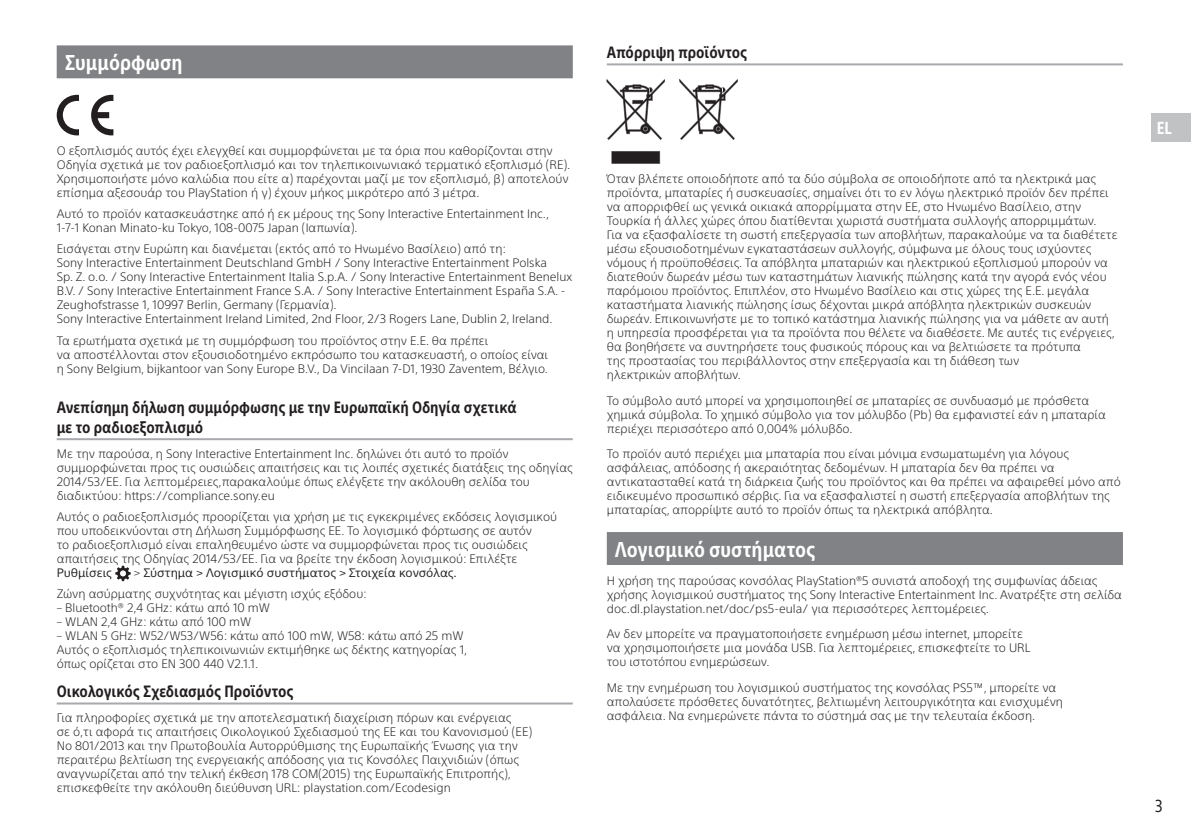
<style>
.page{position:relative;width:1191px;height:840px;background:#fff}
.page>*{position:absolute;margin:0;border:0;box-sizing:border-box;transform-origin:0 0}
.t1{font:700 condensed 21px "SST";color:#fff}
.t2{font:700 condensed 17px "SST";color:#fff}
.t3{font:condensed 17px "SST";color:#231f20}
.t4{font:700 condensed 16px/20px "SST";color:#231f20}
.t5{font:300 12px/14px "SST";letter-spacing:-.005em;color:#231f20}
.t6{font:12px "SST";letter-spacing:-.01em;color:#231f20}
.s1{font-weight:400}
</style>
<div class="page">
<div style="left:1151px;top:113px;width:40px;height:29px;background:#c1c2c4"></div>
<div style="left:57px;top:45px;width:516px;height:33px;background:#808285"></div>
<hr style="left:57px;top:438px;width:516px;height:2px;background:#a8a9ad">
<hr style="left:57px;top:702px;width:516px;height:2px;background:#a8a9ad">
<svg style="left:57px;top:95px;width:22px;height:40px"></svg>
<svg style="left:91px;top:95px;width:22px;height:40px"></svg>
<svg style="left:115px;top:565px;width:16px;height:15px"></svg>
<hr style="left:607px;top:63px;width:516px;height:2px;background:#a8a9ad">
<div style="left:607px;top:531px;width:516px;height:33px;background:#808285"></div>
<svg style="left:679px;top:79px;width:58px;height:60px"></svg>
<svg style="left:607px;top:79px;width:57px;height:84px"></svg>
<h1 class="t1" style="left:65px;top:50px;width:119px">Συμμόρφωση</h1>
<p class="t5" style="left:57px;top:144px;width:515px">Ο εξοπλισμός αυτός έχει ελεγχθεί και συμμορφώνεται με τα όρια που καθορίζονται στην Οδηγία σχετικά με τον ραδιοεξοπλισμό και τον τηλεπικοινωνιακό τερματικό εξοπλισμό (RE).<br>Χρησιμοποιήστε μόνο καλώδια που είτε α) παρέχονται μαζί με τον εξοπλισμό, β) αποτελούν επίσημα αξεσουάρ του PlayStation ή γ) έχουν μήκος μικρότερο από 3 μέτρα.</p>
<p class="t5" style="left:57px;top:207px;width:494px">Αυτό το προϊόν κατασκευάστηκε από ή εκ μέρους της Sony Interactive Entertainment Inc.,<br>1-7-1 Konan Minato-ku Tokyo, 108-0075 Japan (Ιαπωνία).</p>
<p class="t5" style="left:57px;top:242px;width:517px">Εισάγεται στην Ευρώπη και διανέμεται (εκτός από το Ηνωμένο Βασίλειο) από τη:<br>Sony Interactive Entertainment Deutschland GmbH / Sony Interactive Entertainment Polska<br>Sp. Z. o.o. / Sony Interactive Entertainment Italia S.p.A. / Sony Interactive Entertainment Benelux B.V. / Sony Interactive Entertainment France S.A. / Sony Interactive Entertainment España S.A. - Zeughofstrasse 1, 10997 Berlin, Germany (Γερμανία).<br>Sony Interactive Entertainment Ireland Limited, 2nd Floor, 2/3 Rogers Lane, Dublin 2, Ireland.</p>
<p class="t5" style="left:57px;top:333px;width:493px">Τα ερωτήματα σχετικά με τη συμμόρφωση του προϊόντος στην Ε.Ε. θα πρέπει<br>να αποστέλλονται στον εξουσιοδοτημένο εκπρόσωπο του κατασκευαστή, ο οποίος είναι η Sony Belgium, bijkantoor van Sony Europe B.V., Da Vincilaan 7-D1, 1930 Zaventem, Βέλγιο.</p>
<h3 class="t4" style="left:57px;top:396px;width:461px">Ανεπίσημη δήλωση συμμόρφωσης με την Ευρωπαϊκή Οδηγία σχετικά με το ραδιοεξοπλισμό</h3>
<p class="t5" style="left:57px;top:446px;width:517px">Με την παρούσα, η Sony Interactive Entertainment Inc. δηλώνει ότι αυτό το προϊόν συμμορφώνεται προς τις ουσιώδεις απαιτήσεις και τις λοιπές σχετικές διατάξεις της οδηγίας 2014/53/EE. Για λεπτομέρειες,παρακαλούμε όπως ελέγξετε την ακόλουθη σελίδα του διαδικτύου: https://compliance.sony.eu</p>
<p class="t5" style="left:57px;top:509px;width:502px">Αυτός ο ραδιοεξοπλισμός προορίζεται για χρήση με τις εγκεκριμένες εκδόσεις λογισμικού που υποδεικνύονται στη Δήλωση Συμμόρφωσης ΕΕ. Το λογισμικό φόρτωσης σε αυτόν<br>το ραδιοεξοπλισμό είναι επαληθευμένο ώστε να συμμορφώνεται προς τις ουσιώδεις απαιτήσεις της Οδηγίας 2014/53/EE. Για να βρείτε την έκδοση λογισμικού: Επιλέξτε</p>
<p class="t6" style="left:57px;top:565px;width:57px">Ρυθμίσεις</p>
<p class="t5" style="left:57px;top:562px;width:402px;line-height:21px;text-indent:77px">&gt; <span class="s1">Σύστημα &gt; Λογισμικό συστήματος &gt; Στοιχεία κονσόλας.<br></span>Ζώνη ασύρματης συχνότητας και μέγιστη ισχύς εξόδου:</p>
<p class="t5" style="left:57px;top:600px;width:215px">– Bluetooth® 2,4 GHz: κάτω από 10 mW</p>
<p class="t5" style="left:57px;top:614px;width:196px">– WLAN 2,4 GHz: κάτω από 100 mW</p>
<p class="t5" style="left:57px;top:628px;width:412px">– WLAN 5 GHz: W52/W53/W56: κάτω από 100 mW, W58: κάτω από 25 mW<br>Αυτός ο εξοπλισμός τηλεπικοινωνιών εκτιμήθηκε ως δέκτης κατηγορίας 1, όπως ορίζεται στο EN 300 440 V2.1.1.</p>
<h3 class="t4" style="left:57px;top:680px;width:238px">Οικολογικός Σχεδιασμός Προϊόντος</h3>
<p class="t5" style="left:57px;top:710px;width:477px">Για πληροφορίες σχετικά με την αποτελεσματική διαχείριση πόρων και ενέργειας<br>σε ό,τι αφορά τις απαιτήσεις Οικολογικού Σχεδιασμού της ΕΕ και του Κανονισμού (ΕΕ)<br>No 801/2013 και την Πρωτοβουλία Αυτορρύθμισης της Ευρωπαϊκής Ένωσης για την περαιτέρω βελτίωση της ενεργειακής απόδοσης για τις Κονσόλες Παιχνιδιών (όπως αναγνωρίζεται από την τελική έκθεση 178 COM(2015) της Ευρωπαϊκής Επιτροπής), επισκεφθείτε την ακόλουθη διεύθυνση URL: playstation.com/Ecodesign</p>
<h3 class="t4" style="left:607px;top:42px;width:142px">Απόρριψη προϊόντος</h3>
<p class="t5" style="left:607px;top:172px;width:512px">Όταν βλέπετε οποιοδήποτε από τα δύο σύμβολα σε οποιοδήποτε από τα ηλεκτρικά μας προϊόντα, μπαταρίες ή συσκευασίες, σημαίνει ότι το εν λόγω ηλεκτρικό προϊόν δεν πρέπει να απορριφθεί ως γενικά οικιακά απορρίμματα στην ΕΕ, στο Ηνωμένο Βασίλειο, στην Τουρκία ή άλλες χώρες όπου διατίθενται χωριστά συστήματα συλλογής απορριμμάτων.<br>Για να εξασφαλίσετε τη σωστή επεξεργασία των αποβλήτων, παρακαλούμε να τα διαθέτετε μέσω εξουσιοδοτημένων εγκαταστάσεων συλλογής, σύμφωνα με όλους τους ισχύοντες νόμους ή προϋποθέσεις. Τα απόβλητα μπαταριών και ηλεκτρικού εξοπλισμού μπορούν να διατεθούν δωρεάν μέσω των καταστημάτων λιανικής πώλησης κατά την αγορά ενός νέου παρόμοιου προϊόντος. Επιπλέον, στο Ηνωμένο Βασίλειο και στις χώρες της Ε.Ε. μεγάλα καταστήματα λιανικής πώλησης ίσως δέχονται μικρά απόβλητα ηλεκτρικών συσκευών δωρεάν. Επικοινωνήστε με το τοπικό κατάστημα λιανικής πώλησης για να μάθετε αν αυτή η υπηρεσία προσφέρεται για τα προϊόντα που θέλετε να διαθέσετε. Με αυτές τις ενέργειες, θα βοηθήσετε να συντηρήσετε τους φυσικούς πόρους και να βελτιώσετε τα πρότυπα<br>της προστασίας του περιβάλλοντος στην επεξεργασία και τη διάθεση των<br>ηλεκτρικών αποβλήτων.</p>
<p class="t5" style="left:607px;top:393px;width:500px">Το σύμβολο αυτό μπορεί να χρησιμοποιηθεί σε μπαταρίες σε συνδυασμό με πρόσθετα χημικά σύμβολα. Το χημικό σύμβολο για τον μόλυβδο (Pb) θα εμφανιστεί εάν η μπαταρία περιέχει περισσότερο από 0,004% μόλυβδο.</p>
<p class="t5" style="left:607px;top:446px;width:515px">Το προϊόν αυτό περιέχει μια μπαταρία που είναι μόνιμα ενσωματωμένη για λόγους ασφάλειας, απόδοσης ή ακεραιότητας δεδομένων. Η μπαταρία δεν θα πρέπει να αντικατασταθεί κατά τη διάρκεια ζωής του προϊόντος και θα πρέπει να αφαιρεθεί μόνο από ειδικευμένο προσωπικό σέρβις. Για να εξασφαλιστεί η σωστή επεξεργασία αποβλήτων της μπαταρίας, απορρίψτε αυτό το προϊόν όπως τα ηλεκτρικά απόβλητα.</p>
<h1 class="t1" style="left:615px;top:536px;width:202px">Λογισμικό συστήματος</h1>
<p class="t5" style="left:607px;top:573px;width:517px">Η χρήση της παρούσας κονσόλας PlayStation®5 συνιστά αποδοχή της συμφωνίας άδειας χρήσης λογισμικού συστήματος της Sony Interactive Entertainment Inc. Ανατρέξτε στη σελίδα doc.dl.playstation.net/doc/ps5-eula/ για περισσότερες λεπτομέρειες.</p>
<p class="t5" style="left:607px;top:626px;width:425px">Αν δεν μπορείτε να πραγματοποιήσετε ενημέρωση μέσω internet, μπορείτε να χρησιμοποιήσετε μια μονάδα USB. Για λεπτομέρειες, επισκεφτείτε το URL του ιστοτόπου ενημερώσεων.</p>
<p class="t5" style="left:607px;top:680px;width:457px">Με την ενημέρωση του λογισμικού συστήματος της κονσόλας PS5™, μπορείτε να απολαύσετε πρόσθετες δυνατότητες, βελτιωμένη λειτουργικότητα και ενισχυμένη ασφάλεια. Να ενημερώνετε πάντα το σύστημά σας με την τελευταία έκδοση.</p>
<h2 class="t2" style="left:1157px;top:118px;width:16px">EL</h2>
<h2 class="t3" style="left:1155px;top:795px;width:9px">3</h2>
</div>
